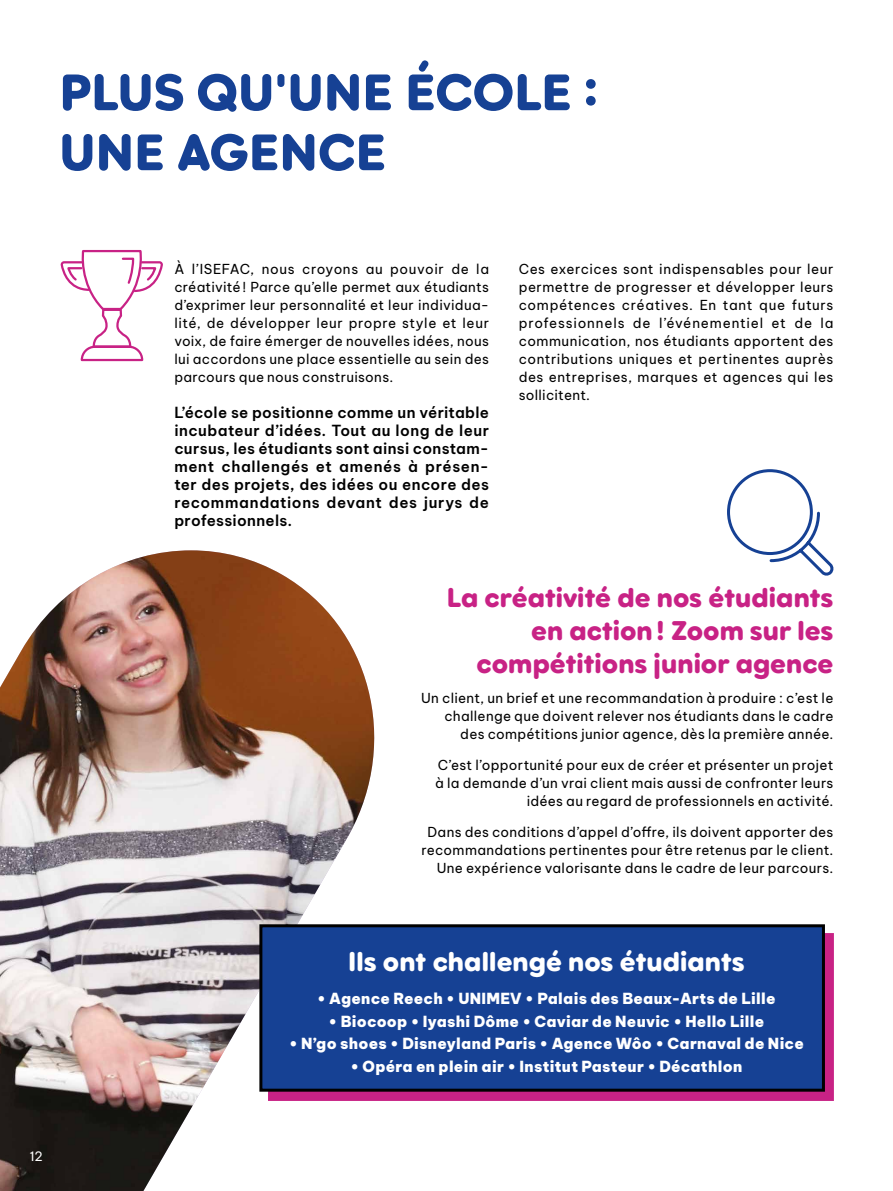
<style>
.page{position:relative;width:893px;height:1191px;background:#fff}
.page>*{position:absolute;margin:0;border:0;box-sizing:border-box;transform-origin:0 0}
.t1{font:900 51px/60px "Beround";letter-spacing:.005em;color:#164194}
.t2{font:900 27px/33px "Beround";color:#c82285;text-align:right}
.t3{font:900 27px "Beround";letter-spacing:.005em;color:#fff}
.t4{font:600 15px/18px "Be Vietnam Pro";letter-spacing:.035em;color:#000;text-align:justify}
.t5{font:900 15px "Be Vietnam Pro";letter-spacing:.02em;color:#fff}
.t6{font:13.5px/18px "Be Vietnam Pro";letter-spacing:.02em;color:#000;text-align:right}
.t7{font:12.75px "Be Vietnam Pro";color:#fff}
</style>
<div class="page">
<img style="left:0;top:550px;width:400px;height:641px">
<div style="left:268px;top:933px;width:566px;height:167px;background:#c82285"></div>
<div style="left:261px;top:925px;width:562px;height:165px;background:#164194"></div>
<div style="left:259px;top:924px;width:566px;height:167px;border:3px solid #000"></div>
<svg style="left:60px;top:250px;width:103px;height:112px"></svg>
<svg style="left:727px;top:469px;width:107px;height:107px"></svg>
<h1 class="t1" style="left:60px;top:61px;width:540px">PLUS QU'UNE ÉCOLE :<br>UNE AGENCE</h1>
<p class="t7" style="left:30px;top:1146px;width:15px">12</p>
<p class="t6" style="left:174px;top:259px;width:316px;text-align:justify">À l’ISEFAC, nous croyons au pouvoir de la créativité! Parce qu’elle permet aux étudiants d’exprimer leur personnalité et leur individua&shy;lité, de développer leur propre style et leur voix, de faire émerger de nouvelles idées, nous lui accordons une place essentielle au sein des parcours que nous construisons.</p>
<p class="t4" style="left:174px;top:402px;width:316px">L’école se positionne comme un véritable incubateur d’idées. Tout au long de leur cursus, les étudiants sont ainsi constam&shy;ment challengés et amenés à présen&shy;ter des projets, des idées ou encore des recommandations devant des jurys de professionnels.</p>
<p class="t6" style="left:519px;top:259px;width:316px;text-align:justify">Ces exercices sont indispensables pour leur permettre de progresser et développer leurs compétences créatives. En tant que futurs professionnels de l’événementiel et de la communication, nos étudiants apportent des contributions uniques et pertinentes auprès des entreprises, marques et agences qui les sollicitent.</p>
<h2 class="t2" style="left:447px;top:580px;width:388px">La créativité de nos étudiants en action! Zoom sur les compétitions junior agence</h2>
<p class="t6" style="left:421px;top:688px;width:414px">Un client, un brief et une recommandation à produire : c’est le challenge que doivent relever nos étudiants dans le cadre des compétitions junior agence, dès la première année.</p>
<p class="t6" style="left:435px;top:754px;width:400px">C’est l’opportunité pour eux de créer et présenter un projet à la demande d’un vrai client mais aussi de confronter leurs idées au regard de professionnels en activité.</p>
<p class="t6" style="left:421px;top:821px;width:414px">Dans des conditions d’appel d’offre, ils doivent apporter des recommandations pertinentes pour être retenus par le client.<br>Une expérience valorisante dans le cadre de leur parcours.</p>
<h2 class="t3" style="left:348px;top:944px;width:398px">Ils ont challengé nos étudiants</h2>
<p class="t5" style="left:317px;top:985px;width:460px">• Agence Reech • UNIMEV • Palais des Beaux-Arts de Lille</p>
<p class="t5" style="left:329px;top:1008px;width:437px">• Biocoop • Iyashi Dôme • Caviar de Neuvic • Hello Lille</p>
<p class="t5" style="left:289px;top:1030px;width:516px">• N’go shoes • Disneyland Paris • Agence Wôo • Carnaval de Nice</p>
<p class="t5" style="left:350px;top:1053px;width:393px">• Opéra en plein air • Institut Pasteur • Décathlon</p>
</div>
